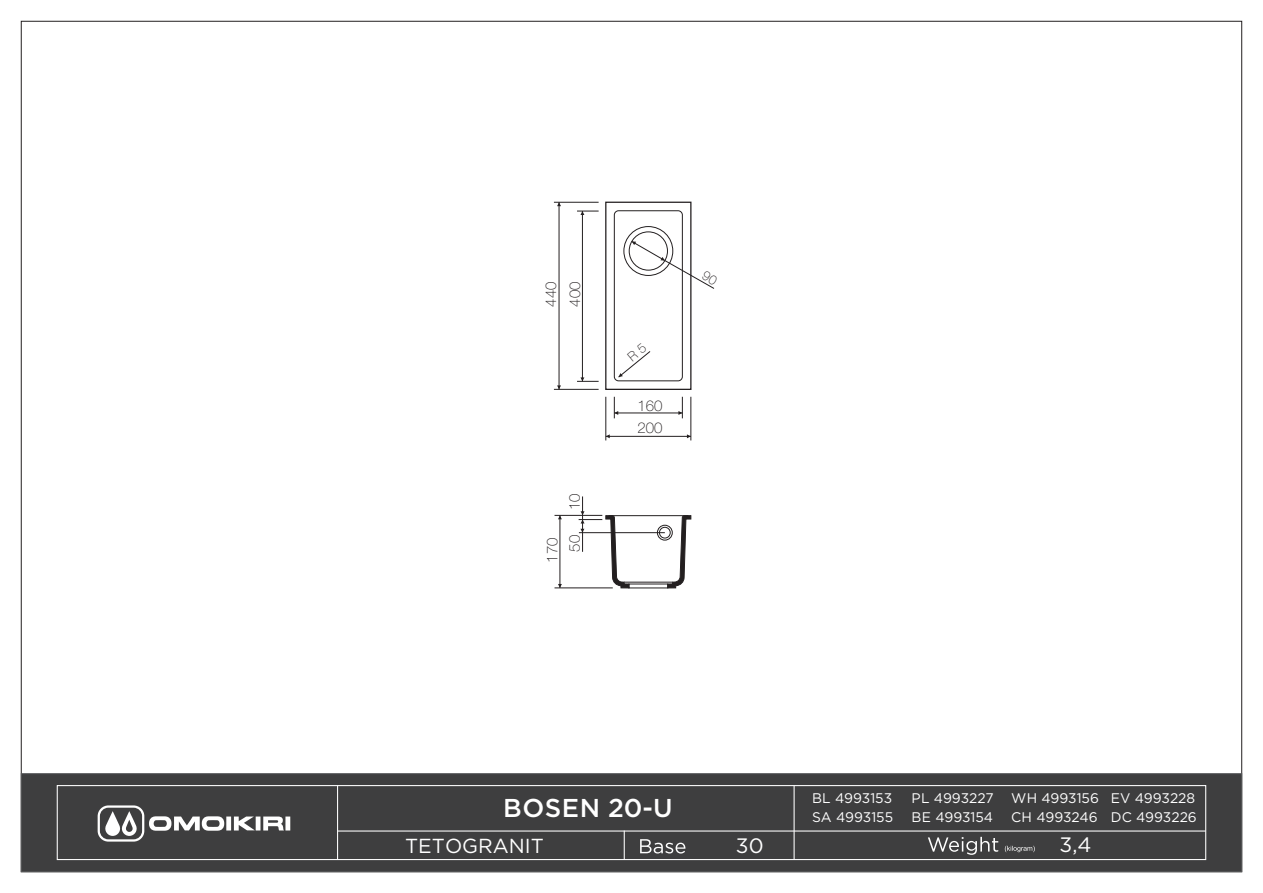
<style>
.page{position:relative;width:1263px;height:893px;background:#fff}
.page>*{position:absolute;margin:0;border:0;box-sizing:border-box;transform-origin:0 0}
.t1{font:500 25.8px "Gotham Pro";letter-spacing:.02em;color:#fff}
.t2{font:20.85px "Gotham Pro";color:#fff}
.t3{font:20.25px "Gotham Pro";color:#fff}
.t4{font:100 15px/24px "Helvetica Neue Cyr";color:#231f20}
.t5{font:13.95px "Gotham Pro";color:#fff}
</style>
<div class="page">
<div style="left:21px;top:773px;width:1221px;height:99px;background:#3e3e3f;border:1px solid #57585a"></div>
<hr style="left:338px;top:830px;width:868px;height:2px;background:#fff">
<hr style="left:337px;top:786px;width:1px;height:73px;background:#fff">
<svg style="left:98px;top:805px;width:192px;height:37px"></svg>
<svg style="left:624px;top:831px;width:1px;height:27px"></svg>
<svg style="left:640px;top:839px;width:45px;height:14px"></svg>
<svg style="left:928px;top:837px;width:70px;height:18px"></svg>
<svg style="left:1005px;top:846px;width:30px;height:6px"></svg>
<div style="left:57px;top:785px;width:1149px;height:75px;border:1px solid #fff"></div>
<hr style="left:793px;top:786px;width:2px;height:73px;background:#fff">
<div style="left:605px;top:202px;width:86px;height:188px;border:1px solid #231f20"></div>
<div style="left:614px;top:211px;width:68px;height:170px;border:1px solid #231f20;border-radius:4px"></div>
<div style="left:624px;top:226px;width:49px;height:50px;border:1px solid #231f20;border-radius:50%"></div>
<div style="left:629px;top:231px;width:39px;height:40px;border:1px solid #231f20;border-radius:50%"></div>
<hr style="left:614px;top:413px;width:68px;height:1px;background:#231f20">
<svg style="left:614px;top:397px;width:4px;height:21px"></svg>
<svg style="left:678px;top:397px;width:5px;height:21px"></svg>
<hr style="left:582px;top:211px;width:1px;height:170px;background:#231f20">
<svg style="left:577px;top:211px;width:22px;height:4px"></svg>
<svg style="left:577px;top:377px;width:22px;height:5px"></svg>
<hr style="left:559px;top:202px;width:1px;height:187px;background:#231f20">
<svg style="left:557px;top:385px;width:4px;height:4px"></svg>
<hr style="left:554px;top:202px;width:45px;height:1px;background:#231f20">
<hr style="left:554px;top:389px;width:45px;height:1px;background:#231f20">
<hr style="left:606px;top:436px;width:85px;height:1px;background:#231f20">
<hr style="left:605px;top:397px;width:1px;height:43px;background:#231f20">
<hr style="left:691px;top:397px;width:1px;height:43px;background:#231f20">
<hr style="left:554px;top:515px;width:48px;height:1px;background:#231f20">
<hr style="left:554px;top:588px;width:59px;height:1px;background:#231f20">
<hr style="left:560px;top:515px;width:1px;height:73px;background:#231f20">
<svg style="left:558px;top:515px;width:4px;height:4px"></svg>
<svg style="left:558px;top:584px;width:4px;height:4px"></svg>
<svg style="left:579px;top:496px;width:112px;height:92px"></svg>
<svg style="left:631px;top:241px;width:84px;height:48px"></svg>
<svg style="left:618px;top:351px;width:32px;height:27px"></svg>
<p class="t4" style="left:539px;top:307px;width:27px;rotate:-90deg">440<br>400</p>
<p class="t4" style="left:540px;top:562px;width:27px;rotate:-90deg">170</p>
<p class="t4" style="left:563px;top:510px;width:18px;rotate:-90deg">10</p>
<p class="t4" style="left:562px;top:552px;width:18px;rotate:-90deg">50</p>
<p class="t4" style="left:637px;top:393px;width:27px">160</p>
<p class="t4" style="left:637px;top:416px;width:27px">200</p>
<h1 class="t1" style="left:503px;top:793px;width:171px">BOSEN 20-U</h1>
<p class="t5" style="left:812px;top:790px;width:82px">BL 4993153</p>
<p class="t5" style="left:911px;top:790px;width:84px">PL 4993227</p>
<p class="t5" style="left:1011px;top:790px;width:186px">WH 4993156 EV 4993228</p>
<p class="t5" style="left:812px;top:810px;width:83px">SA 4993155</p>
<p class="t5" style="left:911px;top:810px;width:83px">BE 4993154</p>
<p class="t5" style="left:1011px;top:810px;width:187px">CH 4993246 DC 4993226</p>
<h3 class="t3" style="left:405px;top:835px;width:140px">TETOGRANIT</h3>
<h2 class="t2" style="left:736px;top:834px;width:29px">30</h2>
<h2 class="t2" style="left:1059px;top:833px;width:33px">3,4</h2>
</div>
